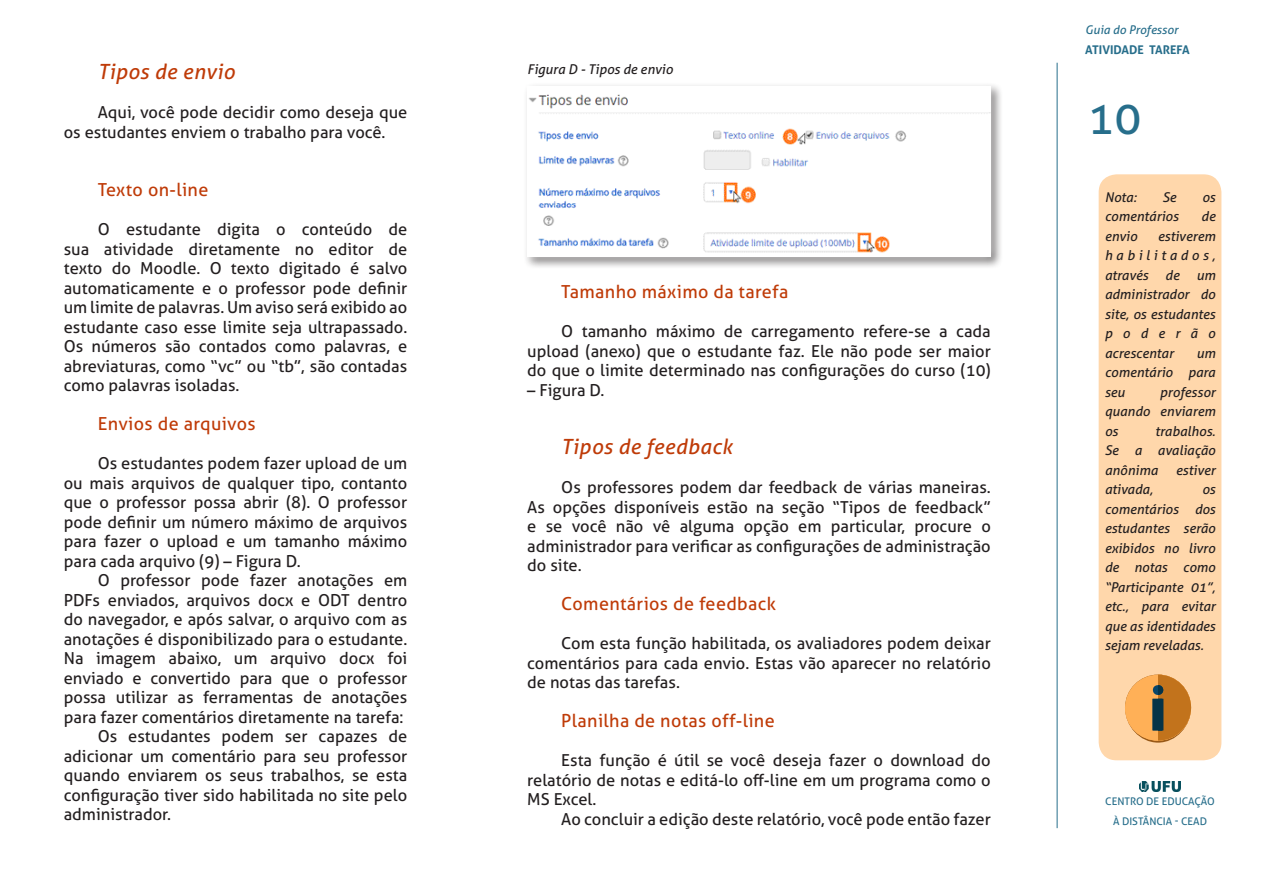
<style>
.page{position:relative;width:1263px;height:893px;background:#fff}
.page>*{position:absolute;margin:0;border:0;box-sizing:border-box;transform-origin:0 0}
.t1{font:45px "Aller";color:#276e8b}
.Título{font:italic 21px "Aller";letter-spacing:.02em;color:#bf3b08}
.Subtítulo{font:18px "Aller";letter-spacing:.02em;color:#bf3b08}
.Texto{font:18px "Aller";letter-spacing:.02em;color:#bf3b08}
.Texto-2{font:16.5px/19.5px "Aller";color:#231f20;text-align:justify}
.Descrição_de_imagem{font:italic 13.5px/19.5px "Aller";color:#231f20;text-align:justify}
.t2{font:italic 12px "Aller";color:#276e8b}
.t3{font:700 12px "Aller";color:#276e8b}
.t4{font:10.5px/19.5px "Aller";color:#276e8b;text-align:center}
</style>
<div class="page">
<hr style="left:1057px;top:63px;width:1px;height:765px;background:#276e8b">
<img style="left:1139px;top:781px;width:42px;height:10px">
<div style="left:1099px;top:174px;width:122px;height:586px;background:#ffd7ab;border-radius:18px"></div>
<svg style="left:1125px;top:675px;width:66px;height:66px"></svg>
<div style="left:517px;top:76px;width:483px;height:191px;background:#fff;opacity:.75"></div>
<img style="left:527px;top:86px;width:464px;height:171px">
<p class="Título" style="left:98px;top:59px;width:139px">Tipos de envio</p>
<p class="Texto-2" style="left:64px;top:103px;width:345px;text-indent:34px">Aqui, você pode decidir como deseja que os estudantes enviem o trabalho para você.</p>
<p class="Subtítulo" style="left:98px;top:179px;width:112px">Texto on-line</p>
<p class="Texto-2" style="left:64px;top:220px;width:345px;text-indent:34px">O estudante digita o conteúdo de sua atividade diretamente no editor de texto do Moodle. O texto digitado é salvo automaticamente e o professor pode definir um limite de palavras. Um aviso será exibido ao estudante caso esse limite seja ultrapassado.<br>Os números são contados como palavras, e abreviaturas, como “vc” ou “tb”, são contadas como palavras isoladas.</p>
<p class="Texto" style="left:98px;top:413px;width:159px">Envios de arquivos</p>
<p class="Texto-2" style="left:64px;top:454px;width:345px;text-indent:34px">Os estudantes podem fazer upload de um ou mais arquivos de qualquer tipo, contanto que o professor possa abrir (8). O professor pode definir um número máximo de arquivos para fazer o upload e um tamanho máximo para cada arquivo (9) – Figura D.</p>
<p class="Texto-2" style="left:64px;top:571px;width:345px;text-indent:34px">O professor pode fazer anotações em PDFs enviados, arquivos docx e ODT dentro do navegador, e após salvar, o arquivo com as anotações é disponibilizado para o estudante.<br>Na imagem abaixo, um arquivo docx foi enviado e convertido para que o professor possa utilizar as ferramentas de anotações para fazer comentários diretamente na tarefa:</p>
<p class="Texto-2" style="left:64px;top:727px;width:345px;text-indent:34px">Os estudantes podem ser capazes de adicionar um comentário para seu professor quando enviarem os seus trabalhos, se esta configuração tiver sido habilitada no site pelo administrador.</p>
<p class="Descrição_de_imagem" style="left:527px;top:59px;width:147px">Figura D - Tipos de envio</p>
<p class="Subtítulo" style="left:561px;top:281px;width:228px">Tamanho máximo da tarefa</p>
<p class="Texto-2" style="left:527px;top:322px;width:465px;text-indent:34px">O tamanho máximo de carregamento refere-se a cada upload (anexo) que o estudante faz. Ele não pode ser maior do que o limite determinado nas configurações do curso (10)</p>
<p class="Texto-2" style="left:527px;top:380px;width:79px">– Figura D.</p>
<p class="Título" style="left:561px;top:434px;width:173px">Tipos de feedback</p>
<p class="Texto-2" style="left:527px;top:478px;width:465px;text-indent:34px">Os professores podem dar feedback de várias maneiras.<br>As opções disponíveis estão na seção “Tipos de feedback” e se você não vê alguma opção em particular, procure o administrador para verificar as configurações de administração do site.</p>
<p class="Subtítulo" style="left:561px;top:593px;width:216px">Comentários de feedback</p>
<p class="Texto-2" style="left:527px;top:634px;width:465px;text-indent:34px">Com esta função habilitada, os avaliadores podem deixar comentários para cada envio. Estas vão aparecer no relatório de notas das tarefas.</p>
<p class="Subtítulo" style="left:561px;top:710px;width:215px">Planilha de notas off-line</p>
<p class="Texto-2" style="left:527px;top:751px;width:465px;text-indent:34px">Esta função é útil se você deseja fazer o download do relatório de notas e editá-lo off-line em um programa como o MS Excel.</p>
<p class="Texto-2" style="left:561px;top:809px;width:431px">Ao concluir a edição deste relatório, você pode então fazer</p>
<p class="t2" style="left:1085px;top:23px;width:94px">Guia do Professor</p>
<p class="t3" style="left:1085px;top:42px;width:106px">ATIVIDADE TAREFA</p>
<h1 class="t1" style="left:1087px;top:91px;width:55px">10</h1>
<p class="Descrição_de_imagem" style="left:1105px;top:187px;width:33px">Nota:</p>
<p class="Descrição_de_imagem" style="left:1162px;top:187px;width:15px">Se</p>
<p class="Descrição_de_imagem" style="left:1202px;top:187px;width:15px">os</p>
<p class="Descrição_de_imagem" style="left:1105px;top:206px;width:75px">comentários</p>
<p class="Descrição_de_imagem" style="left:1201px;top:206px;width:16px">de</p>
<p class="Descrição_de_imagem" style="left:1105px;top:226px;width:34px">envio</p>
<p class="Descrição_de_imagem" style="left:1105px;top:226px;width:112px;text-indent:53px">estiverem habilitados, através</p>
<p class="Descrição_de_imagem" style="left:1165px;top:265px;width:16px">de</p>
<p class="Descrição_de_imagem" style="left:1105px;top:265px;width:112px;text-indent:92px">um administrador do site, os estudantes poderão acrescentar</p>
<p class="Descrição_de_imagem" style="left:1105px;top:343px;width:112px;text-indent:92px">um comentário para seu</p>
<p class="Descrição_de_imagem" style="left:1105px;top:382px;width:112px;text-indent:55px">professor quando enviarem os</p>
<p class="Descrição_de_imagem" style="left:1105px;top:421px;width:112px;text-indent:50px">trabalhos.<br>Se a avaliação anônima</p>
<p class="Descrição_de_imagem" style="left:1176px;top:460px;width:41px">estiver</p>
<p class="Descrição_de_imagem" style="left:1105px;top:479px;width:50px">ativada,</p>
<p class="Descrição_de_imagem" style="left:1105px;top:479px;width:112px;text-indent:97px">os comentários dos estudantes serão exibidos no livro de notas como “Participante 01”, etc., para evitar que as identidades sejam reveladas.</p>
<p class="t4" style="left:1105px;top:791px;width:111px">CENTRO DE EDUCAÇÃO<br>À DISTÂNCIA - CEAD</p>
</div>
